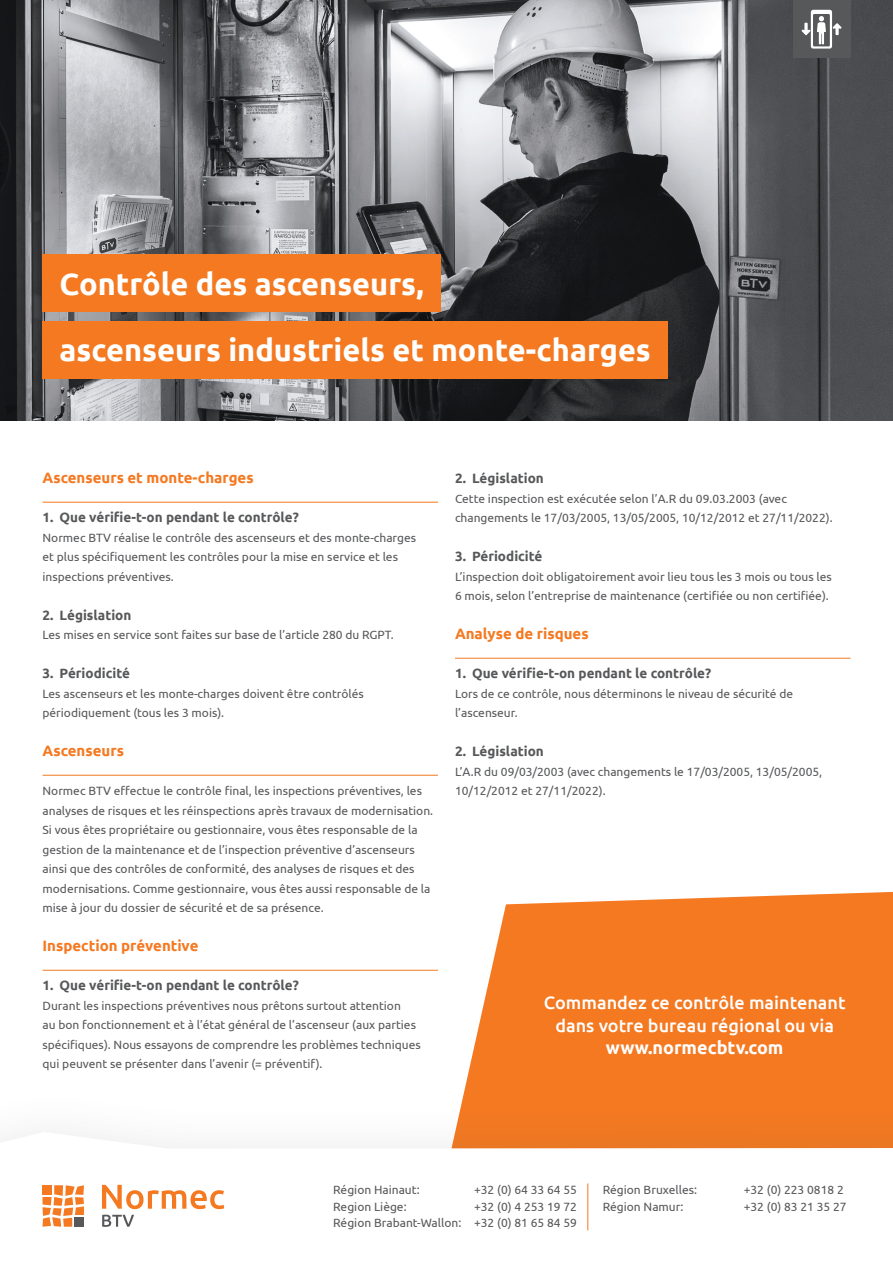
<style>
.page{position:relative;width:893px;height:1263px;background:#fff}
.page>*{position:absolute;margin:0;border:0;box-sizing:border-box;transform-origin:0 0}
._1__Hoofdtitel{font:700 30.75px "Ubuntu";color:#fff}
.t1{font:500 18px/22.5px "Ubuntu";color:#fff;text-align:center}
._2__Oranje_titel{font:700 15px "Ubuntu";color:#f47921}
._2__Oranje_titel-2{font:700 13.5px "Ubuntu";color:#57585a}
._5__Platte_tekst_in{font:12px/19.5px "Ubuntu";color:#57585a}
._2__Oranje_titel-3{font:12px/19.5px "Ubuntu";color:#57585a}
.s1{font-weight:700}
</style>
<div class="page">
<img style="left:0;top:0;width:893px;height:421px">
<svg style="left:435px;top:891px;width:458px;height:200px;background:#f58c40"></svg>
<div style="left:793px;top:0;width:57px;height:58px;background:#57585a"></div>
<hr style="left:43px;top:502px;width:395px;height:1px;background:#f47921">
<hr style="left:43px;top:775px;width:395px;height:1px;background:#f47921">
<hr style="left:43px;top:970px;width:395px;height:1px;background:#f47921">
<hr style="left:455px;top:658px;width:395px;height:1px;background:#f47921">
<svg style="left:802px;top:10px;width:39px;height:39px"></svg>
<div style="left:43px;top:321px;width:625px;height:57px;background:#f47921"></div>
<div style="left:43px;top:254px;width:398px;height:58px;background:#f47921"></div>
<div style="left:0;top:1091px;width:893px;height:172px;background:#57585a;opacity:.15"></div>
<svg style="left:0;top:1132px;width:893px;height:131px"></svg>
<svg style="left:102px;top:1185px;width:122px;height:42px"></svg>
<svg style="left:43px;top:1185px;width:41px;height:42px"></svg>
<hr style="left:587px;top:1183px;width:1px;height:47px;background:#f47921">
<p class="_1__Hoofdtitel" style="left:60px;top:265px;width:366px">Contrôle des ascenseurs,</p>
<p class="_1__Hoofdtitel" style="left:60px;top:332px;width:593px">ascenseurs industriels et monte-charges</p>
<p class="_2__Oranje_titel" style="left:43px;top:469px;width:213px">Ascenseurs et monte-charges</p>
<p class="_2__Oranje_titel-2" style="left:43px;top:509px;width:258px">1. Que vérifie-t-on pendant le contrôle?</p>
<p class="_5__Platte_tekst_in" style="left:43px;top:527px;width:375px">Normec BTV réalise le contrôle des ascenseurs et des monte-charges et plus spécifiquement les contrôles pour la mise en service et les inspections préventives.</p>
<p class="_2__Oranje_titel-2" style="left:43px;top:607px;width:90px">2. Législation</p>
<p class="_5__Platte_tekst_in" style="left:43px;top:625px;width:353px">Les mises en service sont faites sur base de l’article 280 du RGPT.</p>
<p class="_2__Oranje_titel-2" style="left:43px;top:665px;width:89px">3. Périodicité</p>
<p class="_5__Platte_tekst_in" style="left:43px;top:683px;width:323px">Les ascenseurs et les monte-charges doivent être contrôlés périodiquement (tous les 3 mois).</p>
<p class="_2__Oranje_titel" style="left:43px;top:742px;width:83px">Ascenseurs</p>
<p class="_2__Oranje_titel-3" style="left:43px;top:781px;width:392px">Normec BTV effectue le contrôle final, les inspections préventives, les analyses de risques et les réinspections après travaux de modernisation.<br>Si vous êtes propriétaire ou gestionnaire, vous êtes responsable de la gestion de la maintenance et de l’inspection préventive d’ascenseurs ainsi que des contrôles de conformité, des analyses de risques et des modernisations. Comme gestionnaire, vous êtes aussi responsable de la mise à jour du dossier de sécurité et de sa présence.</p>
<p class="_2__Oranje_titel" style="left:43px;top:937px;width:157px">Inspection préventive</p>
<p class="_2__Oranje_titel-2" style="left:43px;top:977px;width:258px">1. Que vérifie-t-on pendant le contrôle?</p>
<p class="_5__Platte_tekst_in" style="left:43px;top:995px;width:380px">Durant les inspections préventives nous prêtons surtout attention<br>au bon fonctionnement et à l’état général de l’ascenseur (aux parties spécifiques). Nous essayons de comprendre les problèmes techniques qui peuvent se présenter dans l’avenir (= préventif).</p>
<p class="_2__Oranje_titel-2" style="left:455px;top:470px;width:90px">2. Législation</p>
<p class="_5__Platte_tekst_in" style="left:455px;top:488px;width:333px">Cette inspection est exécutée selon l’A.R du 09.03.2003 (avec</p>
<p class="_5__Platte_tekst_in" style="left:455px;top:508px;width:379px">changements le 17/03/2005, 13/05/2005, 10/12/2012 et 27/11/2022).</p>
<p class="_2__Oranje_titel-2" style="left:455px;top:548px;width:89px">3. Périodicité</p>
<p class="_5__Platte_tekst_in" style="left:455px;top:566px;width:378px">L’inspection doit obligatoirement avoir lieu tous les 3 mois ou tous les<br>6 mois, selon l’entreprise de maintenance (certifiée ou non certifiée).</p>
<p class="_2__Oranje_titel" style="left:455px;top:625px;width:135px">Analyse de risques</p>
<p class="_2__Oranje_titel-2" style="left:455px;top:665px;width:258px">1. Que vérifie-t-on pendant le contrôle?</p>
<p class="_5__Platte_tekst_in" style="left:455px;top:683px;width:340px">Lors de ce contrôle, nous déterminons le niveau de sécurité de l’ascenseur.</p>
<p class="_2__Oranje_titel-2" style="left:455px;top:743px;width:90px">2. Législation</p>
<p class="_5__Platte_tekst_in" style="left:455px;top:761px;width:369px">L’A.R du 09/03/2003 (avec changements le 17/03/2005, 13/05/2005,<br>10/12/2012 et 27/11/2022).</p>
<p class="t1" style="left:544px;top:991px;width:303px">Commandez ce contrôle maintenant dans votre bureau régional ou via <span class="s1">www.normecbtv.com</span></p>
<p class="_2__Oranje_titel-3" style="left:333px;top:1179px;width:88px">Région Hainaut:</p>
<p class="_2__Oranje_titel-3" style="left:474px;top:1179px;width:104px">+32 (0) 64 33 64 55</p>
<p class="_2__Oranje_titel-3" style="left:333px;top:1196px;width:75px">Region Liège:</p>
<p class="_2__Oranje_titel-3" style="left:333px;top:1197px;width:245px;line-height:16.5px;text-align:right">+32 (0) 4 253 19 72<br>Région Brabant-Wallon: +32 (0) 81 65 84 59</p>
<p class="_2__Oranje_titel-3" style="left:603px;top:1179px;width:96px">Région Bruxelles:</p>
<p class="_2__Oranje_titel-3" style="left:744px;top:1179px;width:102px">+32 (0) 223 0818 2</p>
<p class="_2__Oranje_titel-3" style="left:603px;top:1196px;width:82px">Région Namur:</p>
<p class="_2__Oranje_titel-3" style="left:744px;top:1196px;width:104px">+32 (0) 83 21 35 27</p>
</div>
